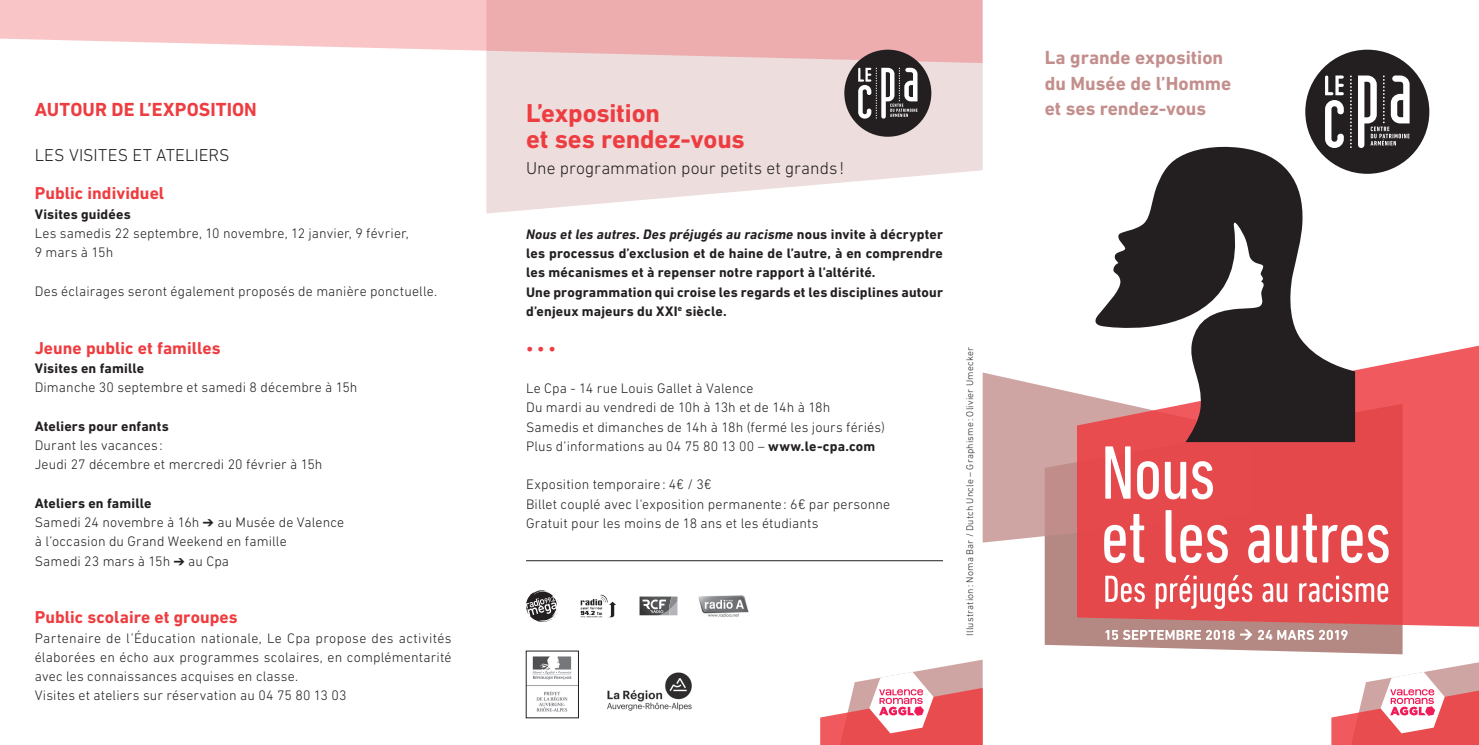
<style>
.page{position:relative;width:1479px;height:745px;background:#fff}
.page>*{position:absolute;margin:0;border:0;box-sizing:border-box;transform-origin:0 0}
.t1{font:700 26.25px/26.2px "DIN Next LT Pro";color:#ee3d41}
.t2{font:700 19.25px/25.4px "DIN Next LT Pro";color:#c38f8d}
.t3{font:700 19.25px "DIN Next LT Pro";letter-spacing:.005em;color:#ee3d41}
.t4{font:700 17.5px "DIN Next LT Pro";letter-spacing:.005em;color:#ee3d41}
.t5{font:300 17.5px "DIN Next LT Pro";letter-spacing:.005em;color:#231f20}
.t6{font:700 15.75px "DIN Next LT Pro";color:#ee3d41}
.t7{font:300 14px/19.2px "DIN Next LT Pro";letter-spacing:.01em;color:#231f20}
.t8{font:700 14px/19.2px "DIN Next LT Pro";letter-spacing:.01em;color:#231f20}
.t9{font:300 9.8px "DIN Next LT Pro";letter-spacing:.02em;color:#231f20}
.s1{font-weight:700}
.s2{font-style:italic}
</style>
<div class="page">
<svg style="left:820px;top:660px;width:162px;height:84px"></svg>
<svg style="left:1331px;top:662px;width:147px;height:82px"></svg>
<div style="left:1305px;top:50px;width:124px;height:124px;background:#231f20;border-radius:50%"></div>
<svg style="left:1325px;top:75px;width:18px;height:70px"></svg>
<svg style="left:1350px;top:75px;width:1px;height:70px"></svg>
<svg style="left:1358px;top:75px;width:51px;height:73px"></svg>
<svg style="left:1044px;top:542px;width:358px;height:112px;background:#c19d98"></svg>
<svg style="left:982px;top:372px;width:94px;height:170px;background:#d0a8a6"></svg>
<svg style="left:1076px;top:346px;width:402px;height:280px;background:#e8595c"></svg>
<svg style="left:1093px;top:145px;width:261px;height:297px;fill:#231f20"></svg>
<svg style="left:1105px;top:574px;width:283px;height:34px"></svg>
<svg style="left:1104px;top:509px;width:284px;height:53px"></svg>
<svg style="left:1105px;top:446px;width:107px;height:53px"></svg>
<svg style="left:1105px;top:629px;width:242px;height:10px"></svg>
<img style="left:528px;top:656px;width:48px;height:56px">
<img style="left:580px;top:594px;width:36px;height:24px">
<svg style="left:526px;top:590px;width:32px;height:31px"></svg>
<svg style="left:639px;top:596px;width:39px;height:20px"></svg>
<img style="left:698px;top:595px;width:50px;height:21px">
<img style="left:607px;top:672px;width:85px;height:39px">
<svg style="left:486px;top:63px;width:496px;height:150px;fill:#eddddd"></svg>
<svg style="left:0;top:0;width:982px;height:63px;background:#f3c3c4"></svg>
<hr style="left:526px;top:560px;width:417px;height:1px;background:#231f20">
<div style="left:844px;top:50px;width:87px;height:87px;background:#231f20;border-radius:50%"></div>
<svg style="left:858px;top:68px;width:59px;height:50px"></svg>
<h2 class="t3" style="left:35px;top:98px;width:224px">Autour de l’exposition</h2>
<p class="t5" style="left:35px;top:145px;width:196px">Les visites et ateli ers</p>
<p class="t4" style="left:35px;top:183px;width:131px">Public individuel</p>
<p class="t8" style="left:35px;top:204px;width:98px">Visites guidées</p>
<p class="t7" style="left:35px;top:223px;width:376px">Les samedis 22 septembre, 10 novembre, 12 janvier, 9 février,<br>9 mars à 15h</p>
<p class="t7" style="left:35px;top:281px;width:404px">Des éclairages seront également proposés de manière ponctuelle.</p>
<p class="t4" style="left:35px;top:337px;width:187px">Jeune public et familles</p>
<p class="t8" style="left:35px;top:358px;width:111px">Visites en famille</p>
<p class="t7" style="left:35px;top:377px;width:324px">Dimanche 30 septembre et samedi 8 décembre à 15h</p>
<p class="t8" style="left:35px;top:416px;width:136px">Ateliers pour enfants</p>
<p class="t7" style="left:35px;top:435px;width:289px">Durant les vacances :<br>Jeudi 27 décembre et mercredi 20 février à 15h</p>
<p class="t7" style="left:35px;top:493px;width:311px"><span class="s1">Ateliers en famille<br></span>Samedi 24 novembre à 16h ➔ au Musée de Valence à l’occasion du Grand Weekend en famille<br>Samedi 23 mars à 15h ➔ au Cpa</p>
<p class="t4" style="left:35px;top:606px;width:204px">Public scolaire et groupes</p>
<p class="t7" style="left:35px;top:627px;width:418px">Partenaire de l’Éducation nationale, Le Cpa propose des activités élaborées en écho aux programmes scolaires, en complémentarité avec les connaissances acquises en classe.<br>Visites et ateliers sur réservation au 04 75 80 13 03</p>
<h1 class="t1" style="left:526px;top:99px;width:220px">L’exposition<br>et ses rendez-vous</h1>
<p class="t5" style="left:526px;top:158px;width:320px">Une programmation pour petits et grands !</p>
<p class="t8" style="left:526px;top:224px;width:418px"><span class="s2">Nous et les autres</span>. <span class="s2">Des préjugés au racisme</span> nous invite à décrypter les processus d’exclusion et de haine de l’autre, à en comprendre les mécanismes et à repenser notre rapport à l’altérité.<br>Une programmation qui croise les regards et les disciplines autour d’enjeux majeurs du XXI <sup>e</sup> siècle.</p>
<p class="t6" style="left:526px;top:339px;width:31px">• • •</p>
<p class="t7" style="left:526px;top:378px;width:360px">Le Cpa - 14 rue Louis Gallet à Valence<br>Du mardi au vendredi de 10h à 13h et de 14h à 18h Samedis et dimanches de 14h à 18h (fermé les jours fériés)<br>Plus d’informations au 04 75 80 13 00 – <span class="s1">www.le-cpa.com</span></p>
<p class="t7" style="left:526px;top:474px;width:366px">Exposition temporaire: 4€ / 3€<br>Billet couplé avec l'exposition permanente: 6€ par personne<br>Gratuit pour les moins de 18 ans et les étudiants</p>
<p class="t9" style="left:964px;top:635px;width:289px;rotate:-90deg">Illustration: Noma Bar / Dutch Uncle – Graphisme: Olivier Umecker</p>
<h2 class="t2" style="left:1044px;top:45px;width:188px">La grande exposition du Musée de l’Homme et ses rendez-vous</h2>
</div>
